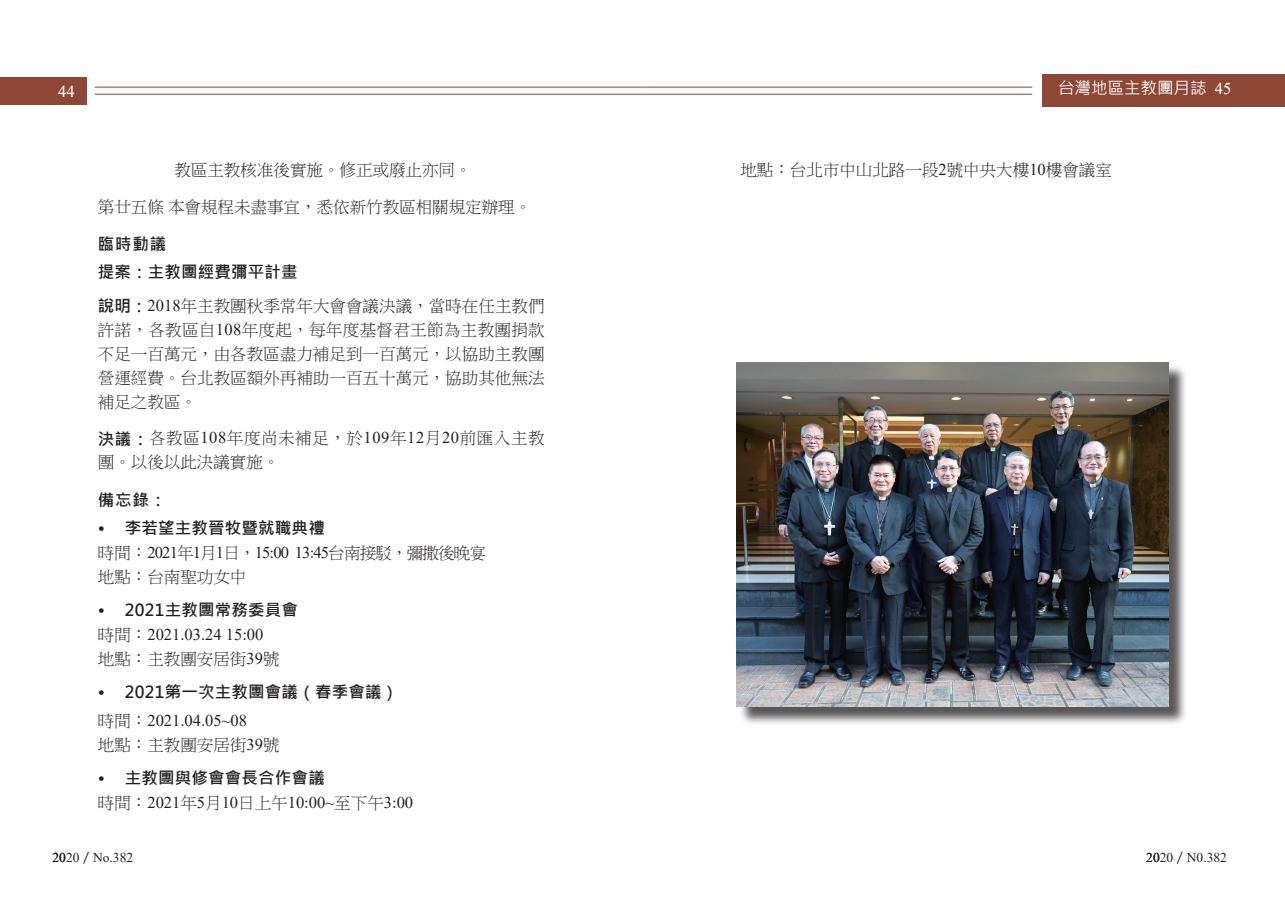
<style>
.page{position:relative;width:1285px;height:919px;background:#fff}
.page>*{position:absolute;margin:0;border:0;box-sizing:border-box;transform-origin:0 0}
.t1{font:16.5px/24px "P Ming Li U";color:#231f20;text-align:justify}
.t2{font:700 16.5px/28.3px "Microsoft Jheng Hei";letter-spacing:.01em;color:#231f20}
.t3{font:16.5px "Times New Roman";color:#231f20}
.t4{font:16.5px/24px "P Ming Li U";letter-spacing:.035em;color:#231f20}
.t5{font:16.5px/24px "P Ming Li U";letter-spacing:-.025em;color:#231f20}
.t6{font:16.5px "Microsoft Jheng Hei";color:#fff}
.t7{font:16.5px "Times New Roman";color:#fff}
.t8{font:13.5px "Times New Roman";color:#231f20}
.s1{font-family:"Times New Roman"}
.s2{font-family:"Microsoft Jheng Hei";font-weight:700}
.s3{font-family:"P Ming Li U"}
.s4{font-family:"Microsoft Jheng Hei"}
</style>
<div class="page">
<hr style="left:95px;top:86px;width:547px;height:2px;background:#7a250f">
<hr style="left:95px;top:94px;width:547px;height:1px;background:#7a250f">
<hr style="left:642px;top:86px;width:390px;height:2px;background:#7a250f">
<hr style="left:642px;top:94px;width:390px;height:1px;background:#7a250f">
<div style="left:0;top:77px;width:86px;height:27px;background:#8f4735"></div>
<div style="left:1042px;top:74px;width:242px;height:33px;background:#8f4735"></div>
<div style="left:738px;top:364px;width:449px;height:361px;background:#231f20;opacity:.75"></div>
<img style="left:736px;top:362px;width:432px;height:344px">
<p class="t7" style="left:58px;top:79px;width:18px">44</p>
<p class="t6" style="left:1057px;top:78px;width:175px">台灣地區主教團月誌 <span class="s1">45</span></p>
<p class="t1" style="left:174px;top:158px;width:298px">教區主教核准後實施。修正或廢止亦同。</p>
<p class="t1" style="left:98px;top:195px;width:435px">第廿五條本會規程未盡事宜，悉依新竹教區相關規定辦理。</p>
<p class="t2" style="left:98px;top:230px;width:201px">臨時動議<br>提案：主教團經費彌平計畫</p>
<p class="t1" style="left:98px;top:293px;width:448px"><span class="s2">說明：</span><span class="s1">2018</span>年主教團秋季常年大會會議決議，當時在任主教們許諾，各教區自<span class="s1">108</span>年度起，每年度基督君王節為主教團捐款不足一百萬元，由各教區盡力補足到一百萬元，以協助主教團營運經費。台北教區額外再補助一百五十萬元，協助其他無法補足之教區。</p>
<p class="t4" style="left:98px;top:426px;width:448px"><span class="s2">決議：</span>各教區<span class="s1">108</span>年度尚未補足，於<span class="s1">109</span>年<span class="s1">12</span>月<span class="s1">20</span>前匯入主教團。以後以此決議實施。</p>
<p class="t2" style="left:98px;top:485px;width:70px">備忘錄：</p>
<p class="t2" style="left:98px;top:513px;width:228px">• 李若望主教晉牧暨就職典禮</p>
<p class="t5" style="left:98px;top:541px;width:389px">時間：<span class="s1">2021</span>年<span class="s1">1</span>月<span class="s1">1</span>日，<span class="s1">15:00 13:45</span>台南接駁，彌撒後晚宴地點：台南聖功女中</p>
<p class="t2" style="left:98px;top:595px;width:202px">• 2021主教團常務委員會</p>
<p class="t3" style="left:98px;top:622px;width:167px"><span class="s3">時間：</span>2021.03.24 15:00</p>
<p class="t1" style="left:98px;top:646px;width:183px">地點：主教團安居街<span class="s1">39</span>號</p>
<p class="t2" style="left:98px;top:677px;width:302px">• 2021第一次主教團會議（春季會議）</p>
<p class="t3" style="left:98px;top:708px;width:151px"><span class="s3">時間：</span>2021.04.05~08</p>
<p class="t1" style="left:98px;top:732px;width:183px">地點：主教團安居街<span class="s1">39</span>號</p>
<p class="t2" style="left:98px;top:763px;width:228px">• 主教團與修會會長合作會議</p>
<p class="t3" style="left:98px;top:790px;width:317px"><span class="s3">時間：</span>2021<span class="s3">年</span>5<span class="s3">月</span>10<span class="s3">日上午</span>10:00~<span class="s3">至下午</span>3:00</p>
<p class="t1" style="left:740px;top:158px;width:373px">地點：台北市中山北路一段<span class="s1">2</span>號中央大樓<span class="s1">10</span>樓會議室</p>
<p class="t8" style="left:53px;top:848px;width:82px">2020<span class="s4">／</span>No.382</p>
<p class="t8" style="left:1145px;top:848px;width:82px">2020<span class="s4">／</span>N0.382</p>
</div>
